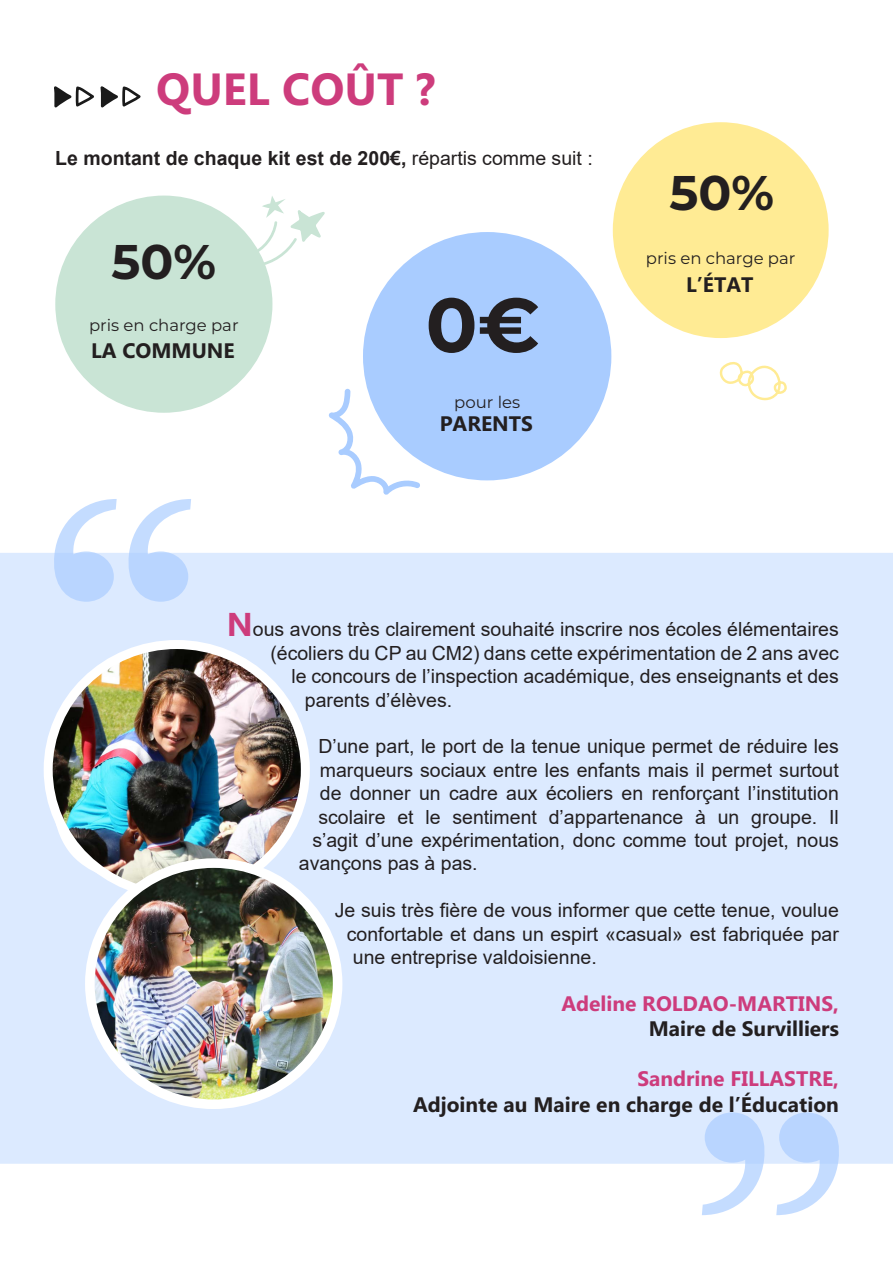
<style>
.page{position:relative;width:893px;height:1263px;background:#fff}
.page>*{position:absolute;margin:0;border:0;box-sizing:border-box;transform-origin:0 0}
.t1{font:700 76.35px "Montserrat";color:#231f20}
.t2{font:700 48.6px "Montserrat";color:#231f20}
.t3{font:700 45px "Microsoft Phags Pa";color:#cd3c7c}
.t4{font:700 21px "Microsoft Phags Pa";color:#231f20}
.t5{font:700 21px "Microsoft Phags Pa";color:#cd3c7c}
.t6{font:19.5px "Arial";color:#231f20}
.t7{font:700 19.5px "Arial";color:#231f20}
.t8{font:16.5px "Montserrat";color:#231f20}
.s1{font-weight:400}
.s2{font-family:"Microsoft Phags Pa";font-weight:700;font-size:33px;color:#cd3c7c}
</style>
<div class="page">
<div style="left:0;top:553px;width:893px;height:611px;background:#dceaff"></div>
<svg style="left:776px;top:1112px;width:64px;height:103px"></svg>
<svg style="left:702px;top:1112px;width:65px;height:103px"></svg>
<svg style="left:52px;top:499px;width:65px;height:103px"></svg>
<svg style="left:127px;top:499px;width:64px;height:103px"></svg>
<svg style="left:54px;top:86px;width:87px;height:22px"></svg>
<div style="left:55px;top:196px;width:217px;height:217px;background:#c9e4d5;border-radius:50%"></div>
<div style="left:613px;top:122px;width:216px;height:216px;background:#ffeb94;border-radius:50%"></div>
<div style="left:363px;top:232px;width:248px;height:248px;background:#a9ccff;border-radius:50%"></div>
<svg style="left:329px;top:389px;width:91px;height:106px"></svg>
<svg style="left:249px;top:196px;width:76px;height:71px"></svg>
<svg style="left:719px;top:362px;width:68px;height:39px"></svg>
<div style="left:49px;top:641px;width:258px;height:278px;background:#dceaff"></div>
<img style="left:48px;top:644px;width:257px;height:251px">
<div style="left:44px;top:640px;width:266px;height:259px;border:9px solid #fff;border-radius:50%"></div>
<img style="left:90px;top:863px;width:248px;height:241px">
<div style="left:85px;top:858px;width:257px;height:251px;border:10px solid #fff;border-radius:50%"></div>
<p class="t3" style="left:156px;top:57px;width:281px">QUEL COÛT ?</p>
<p class="t7" style="left:55px;top:144px;width:539px">Le montant de chaque kit est de 200€, <span class="s1">répartis comme suit :</span></p>
<p class="t2" style="left:112px;top:227px;width:106px">50%</p>
<p class="t8" style="left:89px;top:314px;width:151px">pris en charge par</p>
<p class="t4" style="left:91px;top:336px;width:145px">LA COMMUNE</p>
<p class="t1" style="left:426px;top:270px;width:116px">0€</p>
<p class="t8" style="left:454px;top:391px;width:68px">pour les</p>
<p class="t4" style="left:440px;top:409px;width:95px">PARENTS</p>
<p class="t2" style="left:669px;top:158px;width:106px">50%</p>
<p class="t8" style="left:646px;top:247px;width:151px">pris en charge par</p>
<p class="t4" style="left:686px;top:269px;width:69px">L’ÉTAT</p>
<p class="t6" style="left:227px;top:616px;width:613px"><span class="s2">N</span>ous avons très clairement souhaité inscrire nos écoles élémentaires</p>
<p class="t6" style="left:270px;top:639px;width:570px">(écoliers du CP au CM2) dans cette expérimentation de 2 ans avec</p>
<p class="t6" style="left:291px;top:663px;width:549px">le concours de l’inspection académique, des enseignants et des</p>
<p class="t6" style="left:305px;top:686px;width:149px">parents d’élèves.</p>
<p class="t6" style="left:318px;top:733px;width:522px">D’une part, le port de la tenue unique permet de réduire les</p>
<p class="t6" style="left:320px;top:756px;width:520px">marqueurs sociaux entre les enfants mais il permet surtout</p>
<p class="t6" style="left:320px;top:780px;width:520px">de donner un cadre aux écoliers en renforçant l’institution</p>
<p class="t6" style="left:318px;top:803px;width:522px">scolaire et le sentiment d’appartenance à un groupe. Il</p>
<p class="t6" style="left:312px;top:827px;width:528px">s’agit d’une expérimentation, donc comme tout projet, nous</p>
<p class="t6" style="left:299px;top:850px;width:180px">avançons pas à pas.</p>
<p class="t6" style="left:335px;top:897px;width:505px">Je suis très fière de vous informer que cette tenue, voulue</p>
<p class="t6" style="left:347px;top:920px;width:493px">confortable et dans un espirt «casual» est fabriquée par</p>
<p class="t6" style="left:353px;top:944px;width:245px">une entreprise valdoisienne.</p>
<p class="t5" style="left:561px;top:988px;width:279px">Adeline ROLDAO-MARTINS,</p>
<p class="t4" style="left:649px;top:1013px;width:192px">Maire de Survilliers</p>
<p class="t5" style="left:637px;top:1064px;width:203px">Sandrine FILLASTRE,</p>
<p class="t4" style="left:413px;top:1089px;width:427px">Adjointe au Maire en charge de l’Éducation</p>
</div>
